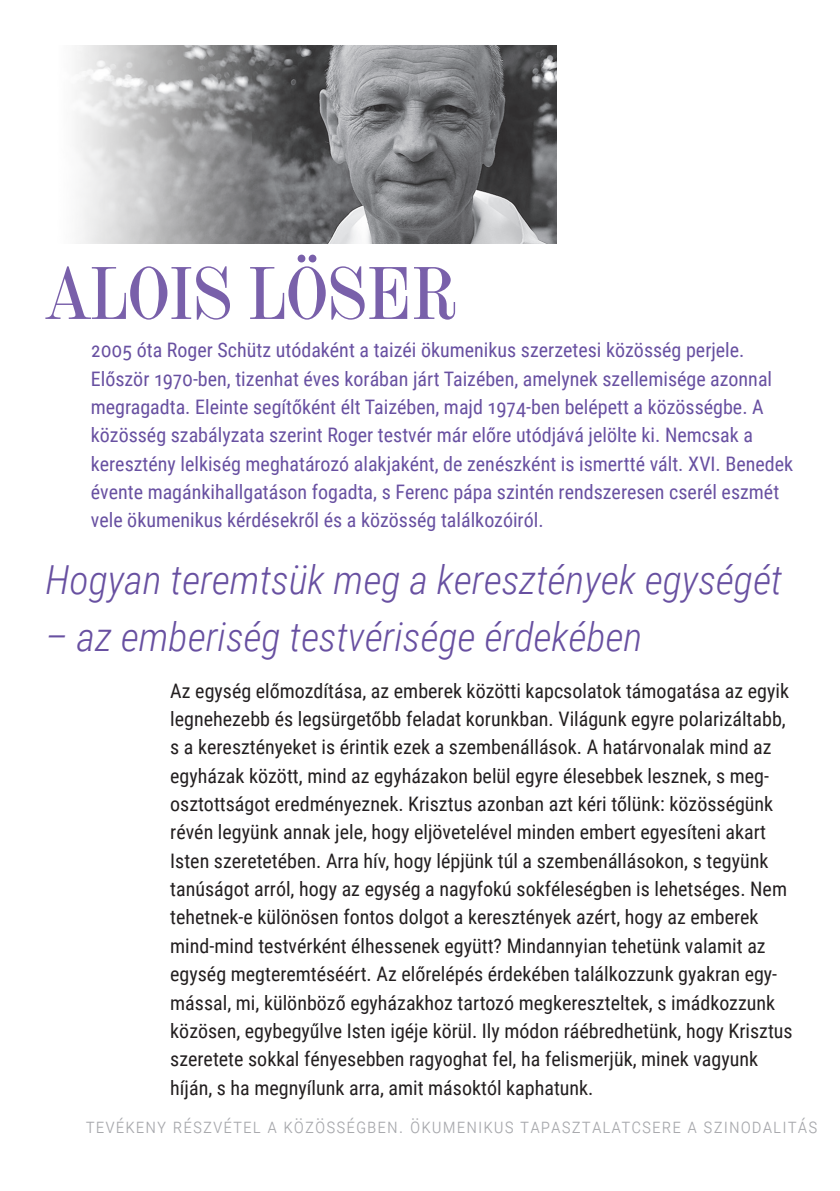
<style>
.page{position:relative;width:840px;height:1191px;background:#fff}
.page>*{position:absolute;margin:0;border:0;box-sizing:border-box;transform-origin:0 0}
.t1{font:72px "Amen Display";color:#7960aa}
.t2{font:italic 300 40px "Roboto Condensed";color:#6850a1}
.t3{font:20px/28.4px "Roboto Condensed";color:#231f20}
.t4{font:20px/28.4px "Roboto Condensed";color:#6850a1}
.t5{font:300 20px "Roboto Condensed";letter-spacing:.05em;color:#a8a9ad}
</style>
<div class="page">
<img style="left:76px;top:45px;width:480px;height:199px">
<p class="t1" style="left:45px;top:252px;width:411px">ALOIS LÖSER</p>
<p class="t4" style="left:91px;top:335px;width:703px">2005 óta Roger Schütz utódaként a taizéi ökumenikus szerzetesi közösség perjele.<br>Először 1970-ben, tizenhat éves korában járt Taizében, amelynek szellemisége azonnal megragadta. Eleinte segítőként élt Taizében, majd 1974-ben belépett a közösségbe. A közösség szabályzata szerint Roger testvér már előre utódjává jelölte ki. Nemcsak a keresztény lelkiség meghatározó alakjaként, de zenészként is ismertté vált. XVI. Benedek évente magánkihallgatáson fogadta, s Ferenc pápa szintén rendszeresen cserél eszmét vele ökumenikus kérdésekről és a közösség találkozóiról.</p>
<p class="t2" style="left:45px;top:552px;width:738px">Hogyan teremtsük meg a keresztények egységét</p>
<p class="t2" style="left:45px;top:608px;width:598px">– az emberiség testvérisége érdekében</p>
<p class="t3" style="left:170px;top:675px;width:623px">Az egység előmozdítása, az emberek közötti kapcsolatok támogatása az egyik legnehezebb és legsürgetőbb feladat korunkban. Világunk egyre polarizáltabb, s a keresztényeket is érintik ezek a szembenállások. A határvonalak mind az egyházak között, mind az egyházakon belül egyre élesebbek lesznek, s meg&shy;osztottságot eredményeznek. Krisztus azonban azt kéri tőlünk: közösségünk révén legyünk annak jele, hogy eljövetelével minden embert egyesíteni akart Isten szeretetében. Arra hív, hogy lépjünk túl a szembenállásokon, s tegyünk tanúságot arról, hogy az egység a nagyfokú sokféleségben is lehetséges. Nem tehetnek-e különösen fontos dolgot a keresztények azért, hogy az emberek mind-mind testvérként élhessenek együtt? Mindannyian tehetünk valamit az egység megteremtéséért. Az előrelépés érdekében találkozzunk gyakran egy&shy;mással, mi, különböző egyházakhoz tartozó megkereszteltek, s imádkozzunk közösen, egybegyűlve Isten igéje körül. Ily módon ráébredhetünk, hogy Krisztus szeretete sokkal fényesebben ragyoghat fel, ha felismerjük, minek vagyunk híján, s ha megnyílunk arra, amit másoktól kaphatunk.</p>
<p class="t5" style="left:86px;top:1111px;width:732px">Tevékeny részvétel a közösségben. Ökumenikus tapasztalatcsere a szinodalitás</p>
</div>
